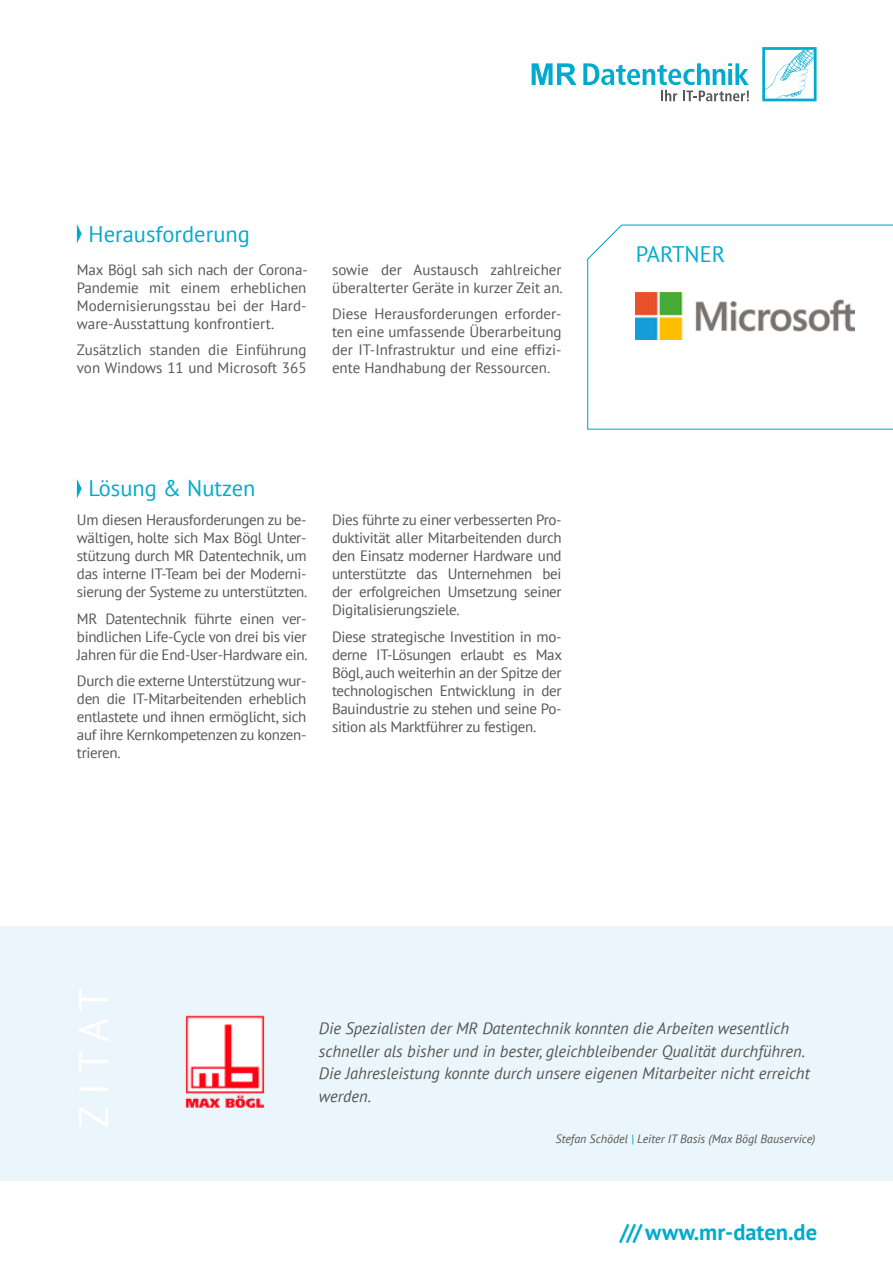
<style>
.page{position:relative;width:893px;height:1263px;background:#fff}
.page>*{position:absolute;margin:0;border:0;box-sizing:border-box;transform-origin:0 0}
.t1{font:41.25px "PT Sans";letter-spacing:.215em;color:#fff}
.t2{font:22.5px "PT Sans";color:#00abcd}
.t3{font:700 22.5px "PT Sans";color:#00abcd}
.t4{font:italic 16.5px/22.5px "PT Sans";color:#575756}
.t5{font:15px/18px "PT Sans";letter-spacing:-.02em;color:#575756;text-align:justify}
.t6{font:15px/18px "PT Sans";color:#575756}
.t7{font:italic 12px "PT Sans";color:#575756}
.s1{color:#00abcd}
</style>
<div class="page">
<svg style="left:762px;top:47px;width:54px;height:54px"></svg>
<svg style="left:583px;top:63px;width:166px;height:38px"></svg>
<svg style="left:532px;top:63px;width:44px;height:22px"></svg>
<svg style="left:77px;top:479px;width:5px;height:19px"></svg>
<svg style="left:587px;top:224px;width:306px;height:206px"></svg>
<svg style="left:77px;top:224px;width:5px;height:19px"></svg>
<div style="left:0;top:926px;width:893px;height:255px;background:#eaf6fb"></div>
<img style="left:185px;top:1015px;width:80px;height:93px">
<img style="left:636px;top:292px;width:218px;height:47px">
<h2 class="t2" style="left:89px;top:219px;width:163px">Herausforderung</h2>
<p class="t5" style="left:77px;top:260px;width:232px">Max Bögl sah sich nach der Corona-Pandemie mit einem erheblichen Modernisierungsstau bei der Hard&shy;ware-Ausstattung konfrontiert.</p>
<p class="t6" style="left:77px;top:340px;width:231px">Zusätzlich standen die Einführung von Windows 11 und Microsoft 365</p>
<p class="t6" style="left:332px;top:260px;width:232px">sowie der Austausch zahlreicher überalterter Geräte in kurzer Zeit an.</p>
<p class="t5" style="left:332px;top:304px;width:231px">Diese Herausforderungen erforder&shy;ten eine umfassende Überarbeitung der IT-Infrastruktur und eine effizi&shy;ente Handhabung der Ressourcen.</p>
<h2 class="t2" style="left:89px;top:473px;width:169px">Lösung &amp; Nutzen</h2>
<p class="t5" style="left:77px;top:511px;width:232px">Um diesen Herausforderungen zu be&shy;wältigen, holte sich Max Bögl Unter&shy;stützung durch MR Datentechnik, um das interne IT-Team bei der Moderni&shy;sierung der Systeme zu unterstützten.</p>
<p class="t5" style="left:77px;top:609px;width:232px">MR Datentechnik führte einen ver&shy;bindlichen Life-Cycle von drei bis vier Jahren für die End-User-Hardware ein.</p>
<p class="t5" style="left:77px;top:672px;width:231px">Durch die externe Unterstützung wur&shy;den die IT-Mitarbeitenden erheblich entlastete und ihnen ermöglicht, sich auf ihre Kernkompetenzen zu konzen&shy;trieren.</p>
<p class="t5" style="left:332px;top:511px;width:231px">Dies führte zu einer verbesserten Pro&shy;duktivität aller Mitarbeitenden durch den Einsatz moderner Hardware und unterstützte das Unternehmen bei der erfolgreichen Umsetzung seiner Digitalisierungsziele.</p>
<p class="t5" style="left:332px;top:627px;width:232px">Diese strategische Investition in mo&shy;derne IT-Lösungen erlaubt es Max Bögl, auch weiterhin an der Spitze der technologischen Entwicklung in der Bauindustrie zu stehen und seine Po&shy;sition als Marktführer zu festigen.</p>
<h2 class="t2" style="left:636px;top:240px;width:91px">PARTNER</h2>
<h1 class="t1" style="left:67px;top:1128px;width:142px;rotate:-90deg">ZITAT</h1>
<p class="t4" style="left:319px;top:1017px;width:492px">Die Spezialisten der MR Datentechnik konnten die Arbeiten wesentlich schneller als bisher und in bester, gleichbleibender Qualität durchführen.<br>Die Jahresleistung konnte durch unsere eigenen Mitarbeiter nicht erreicht werden.</p>
<p class="t7" style="left:556px;top:1131px;width:261px">Stefan Schödel <span class="s1">|</span> Leiter IT Basis (Max Bögl Bauservice)</p>
<h2 class="t3" style="left:620px;top:1217px;width:199px">/// www.mr-daten.de</h2>
</div>
